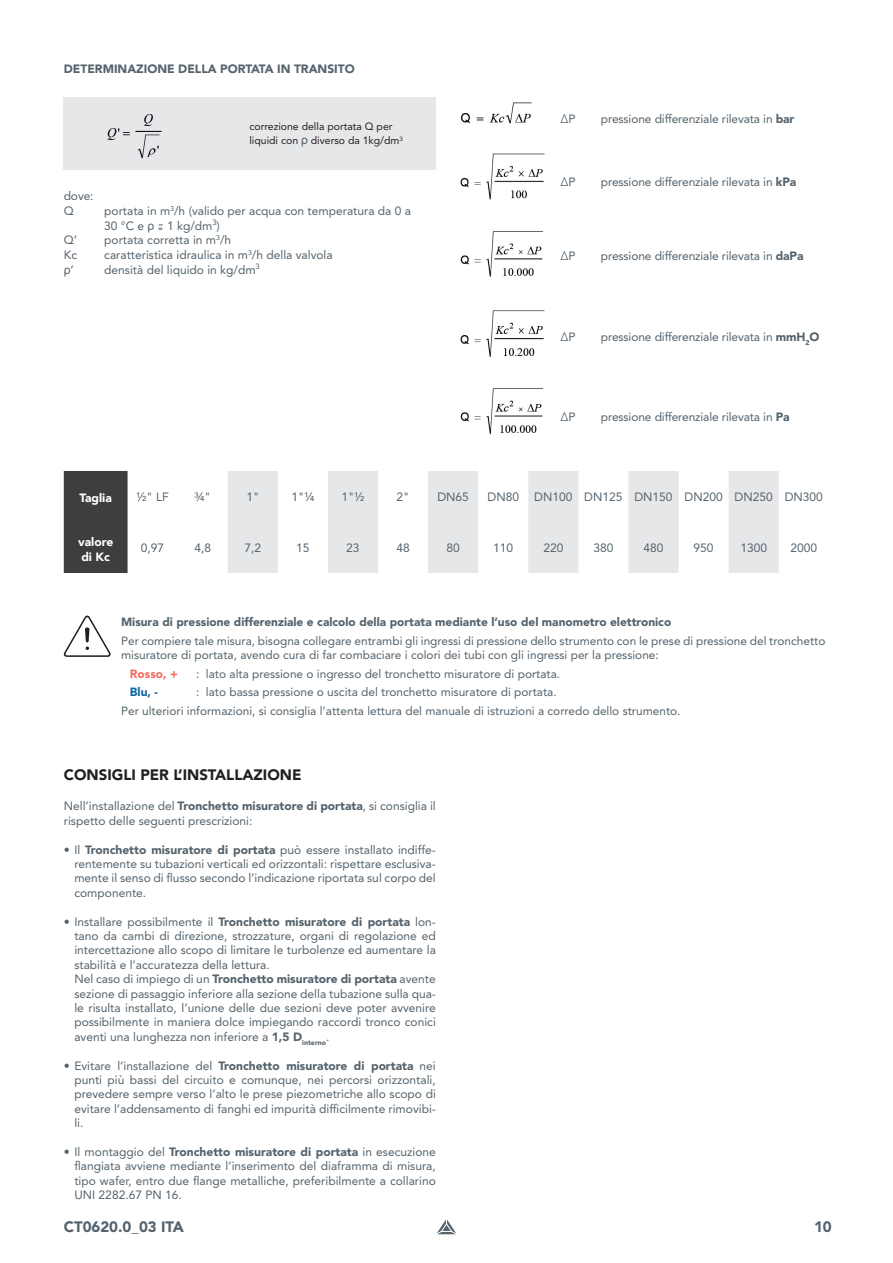
<style>
.page{position:relative;width:893px;height:1263px;background:#fff}
.page>*{position:absolute;margin:0;border:0;box-sizing:border-box;transform-origin:0 0}
.t1{font:900 15px "Avenir LT Pro";color:#231f20}
.t2{font:900 15px "Avenir LT Pro";color:#54626c}
.t3{font:12px/14.4px "Avenir LT Pro";color:#54626c;text-align:justify}
.t4{font:900 12px "Avenir LT Pro";color:#54626c}
.t5{font:900 12px "Avenir";color:#fff}
.t6{font:12px "Arial";color:#54626c}
.t7{font:11.85px/14.2px "Avenir LT Pro";color:#54626c}
.t8{font:900 11.85px "Avenir LT Pro";color:#54626c}
.t9{font:900 11.85px "Avenir LT Pro";color:#f26e64}
.t10{font:900 11.85px "Avenir LT Pro";color:#1068a1}
.t11{font:10.5px/14.4px "Avenir LT Pro";color:#231f20}
.s1{font-family:"Arial";font-size:12px;color:#54626c}
.s2{font-family:"Arial"}
.s3{font-family:"Avenir LT Pro"}
.s4{font-weight:900}
</style>
<div class="page">
<svg style="left:437px;top:1219px;width:19px;height:15px"></svg>
<svg style="left:63px;top:615px;width:48px;height:42px"></svg>
<div style="left:64px;top:97px;width:372px;height:73px;background:#e6e7e9"></div>
<img style="left:107px;top:114px;width:55px;height:45px">
<img style="left:461px;top:102px;width:71px;height:22px">
<img style="left:460px;top:153px;width:85px;height:47px">
<img style="left:460px;top:231px;width:84px;height:46px">
<img style="left:460px;top:310px;width:85px;height:47px">
<img style="left:460px;top:388px;width:84px;height:47px">
<div style="left:64px;top:471px;width:64px;height:102px;background:#3e3e3f"></div>
<svg style="left:228px;top:471px;width:551px;height:102px;fill:#e6e7e9"></svg>
<p class="t4" style="left:64px;top:61px;width:292px">DETERMINAZIONE DELLA PORTATA IN TRANSITO</p>
<p class="t11" style="left:249px;top:119px;width:155px">correzione della portata Q per liquidi con <span class="s1">ρ</span> diverso da 1kg/dm<sup>3</sup></p>
<p class="t3" style="left:64px;top:189px;width:31px">dove:</p>
<p class="t3" style="left:64px;top:203px;width:12px">Q</p>
<p class="t3" style="left:104px;top:203px;width:308px">portata in m<sup>3</sup>/h (valido per acqua con temperatura da 0 a</p>
<p class="t3" style="left:104px;top:218px;width:117px">30 °C e <span class="s2">ρ </span><sup>̴̳</sup> 1 kg/dm<sup>3</sup>)</p>
<p class="t3" style="left:64px;top:233px;width:15px">Q’</p>
<p class="t3" style="left:104px;top:233px;width:128px">portata corretta in m<sup>3</sup>/h</p>
<p class="t3" style="left:64px;top:247px;width:15px">Kc</p>
<p class="t3" style="left:104px;top:247px;width:230px">caratteristica idraulica in m<sup>3</sup>/h della valvola</p>
<p class="t6" style="left:64px;top:261px;width:12px">ρ<span class="s3">’</span></p>
<p class="t3" style="left:104px;top:262px;width:157px">densità del liquido in kg/dm<sup>3</sup></p>
<p class="t3" style="left:560px;top:112px;width:17px">ΔP</p>
<p class="t3" style="left:601px;top:112px;width:195px">pressione differenziale rilevata in <span class="s4">bar</span></p>
<p class="t3" style="left:560px;top:174px;width:17px">ΔP</p>
<p class="t3" style="left:601px;top:174px;width:197px">pressione differenziale rilevata in <span class="s4">kPa</span></p>
<p class="t3" style="left:560px;top:249px;width:17px">ΔP</p>
<p class="t3" style="left:601px;top:249px;width:204px">pressione differenziale rilevata in <span class="s4">daPa</span></p>
<p class="t3" style="left:560px;top:330px;width:17px">ΔP</p>
<p class="t3" style="left:601px;top:330px;width:220px">pressione differenziale rilevata in <span class="s4">mmH</span><sub>2</sub><span class="s4">O</span></p>
<p class="t3" style="left:560px;top:410px;width:17px">ΔP</p>
<p class="t3" style="left:601px;top:410px;width:190px">pressione differenziale rilevata in <span class="s4">Pa</span></p>
<p class="t5" style="left:79px;top:488px;width:34px">Taglia</p>
<p class="t3" style="left:136px;top:489px;width:34px">½" LF</p>
<p class="t3" style="left:195px;top:489px;width:18px">¾"</p>
<p class="t3" style="left:246px;top:489px;width:14px">1"</p>
<p class="t3" style="left:291px;top:489px;width:24px">1"¼</p>
<p class="t3" style="left:342px;top:489px;width:24px">1"½</p>
<p class="t3" style="left:397px;top:489px;width:14px">2"</p>
<p class="t3" style="left:437px;top:489px;width:33px">DN65</p>
<p class="t3" style="left:487px;top:489px;width:33px">DN80</p>
<p class="t3" style="left:534px;top:489px;width:40px">DN100</p>
<p class="t3" style="left:584px;top:489px;width:40px">DN125</p>
<p class="t3" style="left:634px;top:489px;width:40px">DN150</p>
<p class="t3" style="left:684px;top:489px;width:40px">DN200</p>
<p class="t3" style="left:735px;top:489px;width:40px">DN250</p>
<p class="t3" style="left:785px;top:489px;width:40px">DN300</p>
<p class="t5" style="left:78px;top:532px;width:37px">valore</p>
<p class="t5" style="left:81px;top:546px;width:30px">di Kc</p>
<p class="t3" style="left:141px;top:541px;width:25px">0,97</p>
<p class="t3" style="left:194px;top:541px;width:18px">4,8</p>
<p class="t3" style="left:244px;top:541px;width:18px">7,2</p>
<p class="t3" style="left:296px;top:541px;width:15px">15</p>
<p class="t3" style="left:346px;top:541px;width:15px">23</p>
<p class="t3" style="left:396px;top:541px;width:15px">48</p>
<p class="t3" style="left:446px;top:541px;width:15px">80</p>
<p class="t3" style="left:493px;top:541px;width:22px">110</p>
<p class="t3" style="left:543px;top:541px;width:22px">220</p>
<p class="t3" style="left:593px;top:541px;width:22px">380</p>
<p class="t3" style="left:643px;top:541px;width:22px">480</p>
<p class="t3" style="left:694px;top:541px;width:22px">950</p>
<p class="t3" style="left:740px;top:541px;width:28px">1300</p>
<p class="t3" style="left:790px;top:541px;width:28px">2000</p>
<p class="t8" style="left:121px;top:615px;width:552px">Misura di pressione differenziale e calcolo della portata mediante l’uso del manometro elettronico</p>
<p class="t7" style="left:121px;top:633px;width:706px">Per compiere tale misura, bisogna collegare entrambi gli ingressi di pressione dello strumento con le prese di pressione del tronchetto misuratore di portata, avendo cura di far combaciare i colori dei tubi con gli ingressi per la pressione:</p>
<p class="t9" style="left:130px;top:666px;width:50px">Rosso, +</p>
<p class="t7" style="left:196px;top:666px;width:366px">: lato alta pressione o ingresso del tronchetto misuratore di portata.</p>
<p class="t10" style="left:130px;top:685px;width:30px">Blu, -</p>
<p class="t7" style="left:196px;top:685px;width:362px">: lato bassa pressione o uscita del tronchetto misuratore di portata.</p>
<p class="t7" style="left:121px;top:703px;width:561px">Per ulteriori informazioni, si consiglia l’attenta lettura del manuale di istruzioni a corredo dello strumento.</p>
<p class="t1" style="left:64px;top:766px;width:239px">CONSIGLI PER L’INSTALLAZIONE</p>
<p class="t3" style="left:64px;top:799px;width:374px">Nell’installazione del <span class="s4">Tronchetto misuratore di portata</span>, si consiglia il rispetto delle seguenti prescrizioni:</p>
<p class="t3" style="left:74px;top:842px;width:363px;text-indent:-11px">• Il <span class="s4">Tronchetto misuratore di portata</span> può essere installato indiffe&shy;rentemente su tubazioni verticali ed orizzontali: rispettare esclusiva&shy;mente il senso di flusso secondo l’indicazione riportata sul corpo del componente.</p>
<p class="t3" style="left:74px;top:914px;width:363px;text-indent:-11px">• Installare possibilmente il <span class="s4">Tronchetto misuratore di portata</span> lon&shy;tano da cambi di direzione, strozzature, organi di regolazione ed intercettazione allo scopo di limitare le turbolenze ed aumentare la stabilità e l’accuratezza della lettura.</p>
<p class="t3" style="left:74px;top:972px;width:363px">Nel caso di impiego di un <span class="s4">Tronchetto misuratore di portata</span> avente sezione di passaggio inferiore alla sezione della tubazione sulla qua&shy;le risulta installato, l’unione delle due sezioni deve poter avvenire possibilmente in maniera dolce impiegando raccordi tronco conici aventi una lunghezza non inferiore a <span class="s4">1,5 D</span><sub>interno</sub>.</p>
<p class="t3" style="left:74px;top:1058px;width:363px;text-indent:-11px">• Evitare l’installazione del <span class="s4">Tronchetto misuratore di portata</span> nei punti più bassi del circuito e comunque, nei percorsi orizzontali, prevedere sempre verso l’alto le prese piezometriche allo scopo di evitare l’addensamento di fanghi ed impurità difficilmente rimovibi&shy;li.</p>
<p class="t3" style="left:74px;top:1144px;width:363px;text-indent:-11px">• Il montaggio del <span class="s4">Tronchetto misuratore di portata</span> in esecuzione flangiata avviene mediante l’inserimento del diaframma di misura, tipo wafer, entro due flange metalliche, preferibilmente a collarino UNI 2282.67 PN 16.</p>
<p class="t2" style="left:64px;top:1218px;width:122px">CT0620.0_03 ITA</p>
<p class="t2" style="left:814px;top:1218px;width:19px">10</p>
</div>
